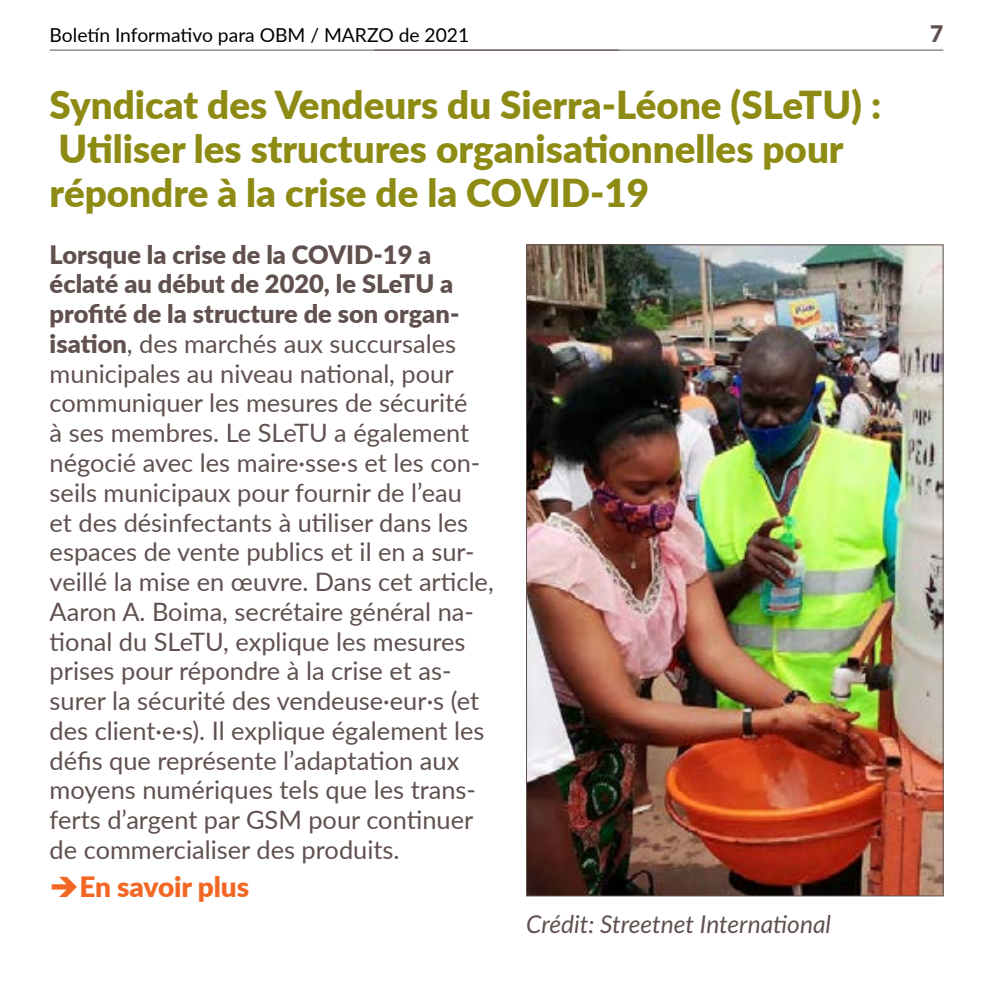
<style>
.page{position:relative;width:993px;height:993px;background:#fff}
.page>*{position:absolute;margin:0;border:0;box-sizing:border-box;transform-origin:0 0}
.t1{font:900 38.5px/43.8px "Lato";color:#8e8b15}
.t2{font:900 28px "Lato";letter-spacing:-.005em;color:#f26724}
.t3{font:25.38px/29.8px "Lato";color:#60514f}
.t4{font:italic 24.5px "Lato";color:#60514f}
.t5{font:900 22.75px "Lato";color:#60514f}
.t6{font:19.25px "Lato";color:#000}
.s1{font-weight:900}
</style>
<div class="page">
<hr style="left:374px;top:50px;width:569px;height:1px;background:#60514f">
<hr style="left:50px;top:50px;width:568px;height:1px;background:#60514f">
<img style="left:528px;top:246px;width:413px;height:647px">
<p class="t6" style="left:50px;top:22px;width:421px">Boletín Informativo para OBM / MARZO de 2021</p>
<p class="t5" style="left:929px;top:17px;width:15px">7</p>
<h1 class="t1" style="left:50px;top:82px;width:832px">Syndicat des Vendeurs du Sierra-Léone (SLeTU) :<br>Utiliser les structures organisationnelles pour répondre à la crise de la COVID-19</h1>
<p class="t3" style="left:50px;top:238px;width:445px"><span class="s1">Lorsque la crise de la COVID-19 a éclaté au début de 2020, le SLeTU a profité de la structure de son organ&shy;isation</span>, des marchés aux succursales municipales au niveau national, pour communiquer les mesures de sécurité<br>à ses membres. Le SLeTU a également négocié avec les maire·sse·s et les con&shy;seils municipaux pour fournir de l’eau<br>et des désinfectants à utiliser dans les espaces de vente publics et il en a sur&shy;veillé la mise en œuvre. Dans cet article, Aaron A. Boima, secrétaire général na&shy;tional du SLeTU, explique les mesures prises pour répondre à la crise et as&shy;surer la sécurité des vendeuse·eur·s (et des client·e·s). Il explique également les défis que représente l’adaptation aux moyens numériques tels que les trans&shy;ferts d’argent par GSM pour continuer de commercialiser des produits.</p>
<p class="t2" style="left:50px;top:865px;width:201px">➔En savoir plus</p>
<p class="t4" style="left:526px;top:906px;width:306px">Crédit: Streetnet International</p>
</div>
